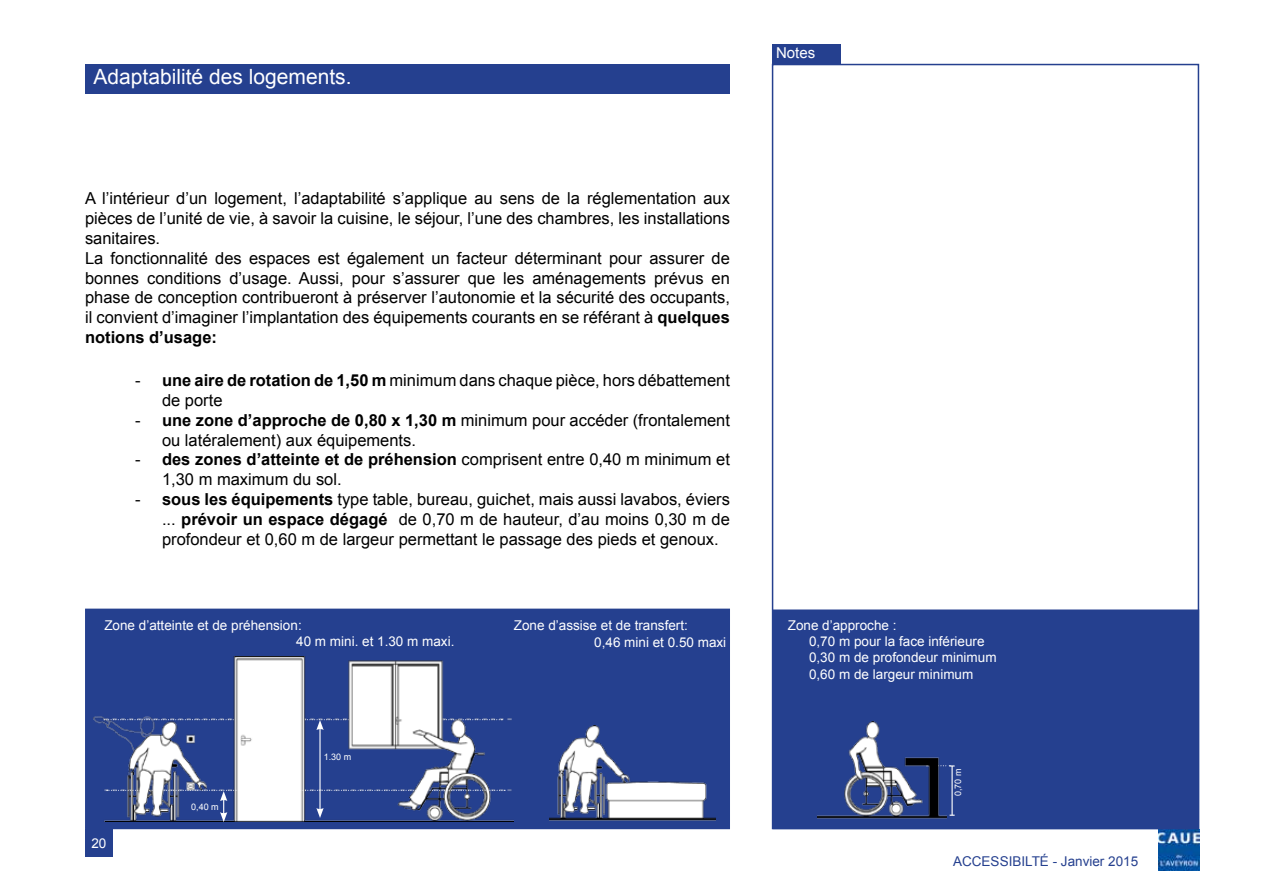
<style>
.page{position:relative;width:1263px;height:893px;background:#fff}
.page>*{position:absolute;margin:0;border:0;box-sizing:border-box;transform-origin:0 0}
.t1{font:21px "Arial";color:#fff}
.t2{font:16.5px/19.8px "Arial";color:#000}
.t3{font:15px "Arial";color:#fff}
.t4{font:13.5px/16.2px "Arial";color:#fff}
.t5{font:13.5px "Arial";color:#25408f}
.t6{font:9px "Arial";color:#fff}
.s1{font-weight:700}
</style>
<div class="page">
<img style="left:1158px;top:829px;width:41px;height:41px">
<div style="left:85px;top:829px;width:28px;height:28px;background:#25408f"></div>
<div style="left:772px;top:44px;width:68px;height:20px;background:#25408f"></div>
<div style="left:85px;top:609px;width:645px;height:220px;background:#25408f"></div>
<img style="left:94px;top:657px;width:419px;height:164px">
<div style="left:772px;top:609px;width:427px;height:220px;background:#25408f;border:2px solid #25408f"></div>
<div style="left:85px;top:64px;width:645px;height:30px;background:#25408f"></div>
<hr style="left:319px;top:728px;width:2px;height:82px;background:#fff">
<svg style="left:104px;top:719px;width:398px;height:11px"></svg>
<hr style="left:951px;top:766px;width:2px;height:49px;background:#fff">
<svg style="left:107px;top:790px;width:398px;height:32px"></svg>
<img style="left:550px;top:726px;width:165px;height:94px">
<img style="left:817px;top:722px;width:129px;height:96px">
<p class="t1" style="left:94px;top:62px;width:259px">Adaptabilité des logements.</p>
<p class="t2" style="left:85px;top:189px;width:646px">A l’intérieur d’un logement, l’adaptabilité s’applique au sens de la réglementation aux pièces de l’unité de vie, à savoir la cuisine, le séjour, l’une des chambres, les installations sanitaires.<br>La fonctionnalité des espaces est également un facteur déterminant pour assurer de bonnes conditions d’usage. Aussi, pour s’assurer que les aménagements prévus en phase de conception contribueront à préserver l’autonomie et la sécurité des occupants, il convient d’imaginer l’implantation des équipements courants en se référant à <span class="s1">quelques notions d’usage:</span></p>
<p class="t2" style="left:162px;top:371px;width:569px;text-indent:-27px">- <span class="s1">une aire de rotation de 1,50 m</span> minimum dans chaque pièce, hors débattement de porte</p>
<p class="t2" style="left:162px;top:410px;width:569px;text-indent:-27px">- <span class="s1">une zone d’approche de 0,80 x 1,30 m</span> minimum pour accéder (frontalement ou latéralement) aux équipements.</p>
<p class="t2" style="left:162px;top:450px;width:569px;text-indent:-27px">- <span class="s1">des zones d’atteinte et de préhension</span> comprisent entre 0,40 m minimum et<br>1,30 m maximum du sol.</p>
<p class="t2" style="left:162px;top:489px;width:569px;text-align:justify;text-indent:-27px">- <span class="s1">sous les équipements</span> type table, bureau, guichet, mais aussi lavabos, éviers ... <span class="s1">prévoir un espace dégagé</span> de 0,70 m de hauteur, d’au moins 0,30 m de profondeur et 0,60 m de largeur permettant le passage des pieds et genoux.</p>
<p class="t4" style="left:296px;top:617px;width:160px;text-indent:-192px">Zone d’atteinte et de préhension:<br>40 m mini. et 1.30 m maxi.</p>
<p class="t4" style="left:91px;top:835px;width:17px">20</p>
<p class="t6" style="left:191px;top:800px;width:29px">0,40 m</p>
<p class="t6" style="left:324px;top:751px;width:29px">1.30 m</p>
<p class="t4" style="left:594px;top:618px;width:134px;text-indent:-80px">Zone d’assise et de transfert:<br>0,46 mini et 0.50 maxi</p>
<p class="t3" style="left:776px;top:43px;width:41px">Notes</p>
<p class="t4" style="left:809px;top:617px;width:189px;text-indent:-21px">Zone d’approche :<br>0,70 m pour la face inférieure<br>0,30 m de profondeur minimum<br>0,60 m de largeur minimum</p>
<p class="t6" style="left:952px;top:796px;width:29px;rotate:-90deg">0,70 m</p>
<p class="t5" style="left:953px;top:852px;width:187px">ACCESSIBILTÉ - Janvier 2015</p>
</div>
